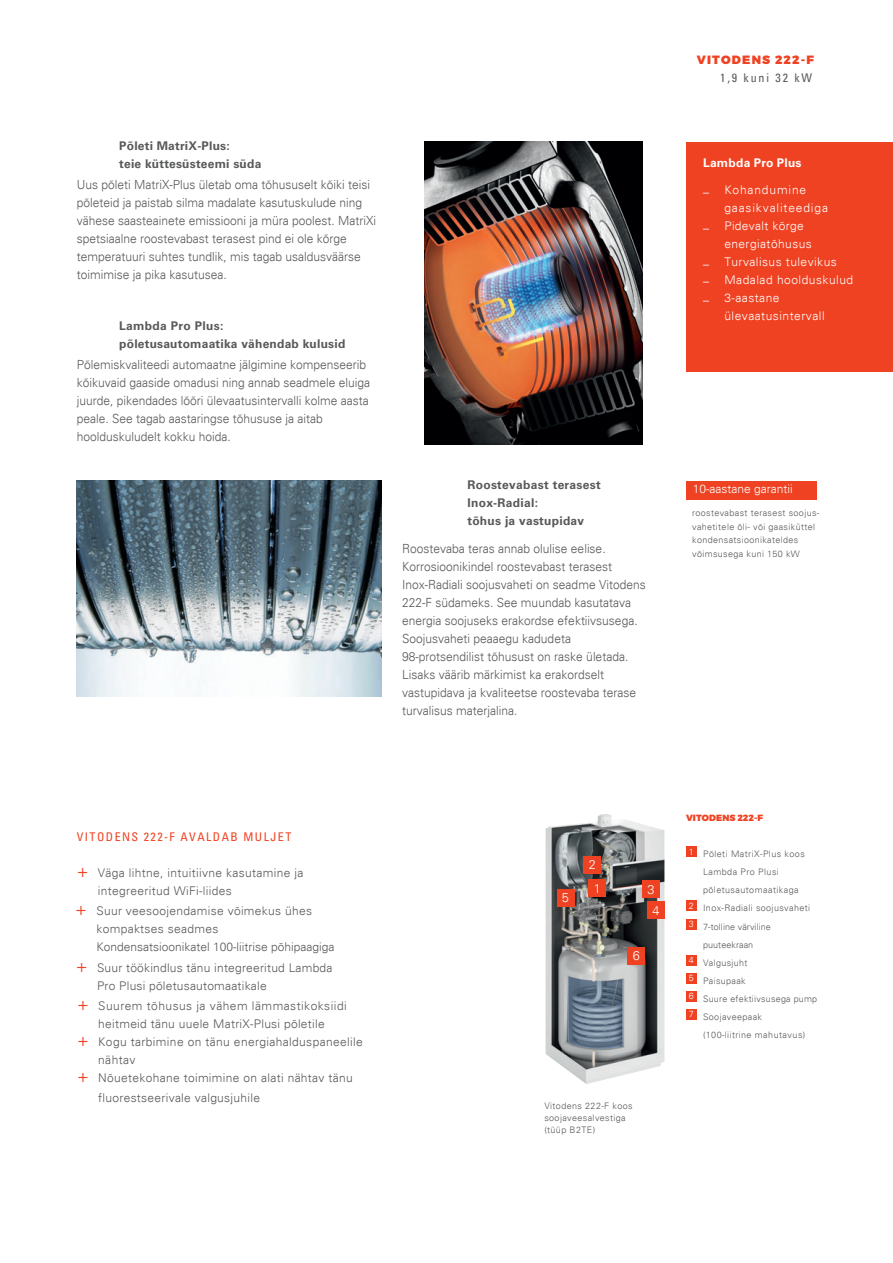
<style>
.page{position:relative;width:893px;height:1263px;background:#fff}
.page>*{position:absolute;margin:0;border:0;box-sizing:border-box;transform-origin:0 0}
.t1{font:300 12.75px/21.3px "Univers LT";color:#fff;text-align:center}
.t2{font:300 12.6px/18px "Univers LT";color:#57585a;scale:.95 1}
.t3{font:300 12px/18px "Univers LT";letter-spacing:.025em;color:#57585a}
.t4{font:700 12px/18px "Univers LT Std";letter-spacing:.02em;color:#57585a}
.t5{font:300 12px/18px "Univers LT";letter-spacing:.04em;color:#fff}
.t6{font:300 12px/18px "Univers LT";letter-spacing:.07em;color:#fff}
.t7{font:condensed 12px "Univers LT";letter-spacing:.12em;color:#ef4222}
.t8{font:300 12px "Univers LT";color:#fff}
.t9{font:700 12px "Univers LT Std";letter-spacing:.02em;color:#fff}
.t10{font:900 12px "Montserrat";letter-spacing:.095em;color:#ef4222}
.t11{font:condensed 12px "Univers LT";letter-spacing:.155em;color:#57585a}
.t12{font:300 9px/13.5px "Univers LT";letter-spacing:.04em;color:#57585a}
.t13{font:300 9px "Univers LT";letter-spacing:.01em;color:#57585a}
.t14{font:900 9px "Montserrat";letter-spacing:.005em;color:#ef4222}
.s1{font-size:18px;color:#ef4222}
</style>
<div class="page">
<img style="left:77px;top:480px;width:304px;height:216px">
<img style="left:425px;top:142px;width:217px;height:303px">
<img style="left:545px;top:814px;width:119px;height:270px">
<div style="left:686px;top:846px;width:11px;height:11px;background:#ef4222"></div>
<div style="left:686px;top:900px;width:11px;height:11px;background:#ef4222"></div>
<div style="left:686px;top:919px;width:11px;height:10px;background:#ef4222"></div>
<div style="left:686px;top:955px;width:11px;height:10px;background:#ef4222"></div>
<div style="left:686px;top:973px;width:11px;height:10px;background:#ef4222"></div>
<div style="left:686px;top:991px;width:11px;height:10px;background:#ef4222"></div>
<div style="left:686px;top:1009px;width:11px;height:10px;background:#ef4222"></div>
<div style="left:686px;top:481px;width:131px;height:18px;background:#ef4222"></div>
<div style="left:686px;top:142px;width:207px;height:229px;background:#ef4222"></div>
<div style="left:628px;top:947px;width:17px;height:17px;background:#ef4222"></div>
<div style="left:642px;top:881px;width:17px;height:17px;background:#ef4222"></div>
<div style="left:647px;top:902px;width:17px;height:17px;background:#ef4222"></div>
<div style="left:589px;top:879px;width:17px;height:17px;background:#ef4222"></div>
<div style="left:584px;top:856px;width:17px;height:17px;background:#ef4222"></div>
<div style="left:557px;top:889px;width:17px;height:17px;background:#ef4222"></div>
<p class="t4" style="left:119px;top:137px;width:144px">Põleti MatriX-Plus:<br>teie küttesüsteemi süda</p>
<p class="t2" style="left:77px;top:175px;width:317px">Uus põleti MatriX-Plus ületab oma tõhususelt kõiki teisi põleteid ja paistab silma madalate kasutuskulude ning vähese saasteainete emissiooni ja müra poolest. MatriXi spetsiaalne roostevabast terasest pind ei ole kõrge temperatuuri suhtes tundlik, mis tagab usaldusväärse toimimise ja pika kasutusea.</p>
<p class="t4" style="left:119px;top:317px;width:228px">Lambda Pro Plus:<br>põletusautomaatika vähendab kulusid</p>
<p class="t2" style="left:77px;top:356px;width:310px">Põlemiskvaliteedi automaatne jälgimine kompenseerib kõikuvaid gaaside omadusi ning annab seadmele eluiga juurde, pikendades lõõri ülevaatusintervalli kolme aasta peale. See tagab aastaringse tõhususe ja aitab hoolduskuludelt kokku hoida.</p>
<p class="t4" style="left:467px;top:476px;width:135px">Roostevabast terasest<br>Inox-Radial:<br>tõhus ja vastupidav</p>
<p class="t2" style="left:402px;top:539px;width:258px">Roostevaba teras annab olulise eelise.<br>Korrosioonikindel roostevabast terasest Inox-Radiali soojusvaheti on seadme Vitodens 222-F südameks. See muundab kasutatava energia soojuseks erakordse efektiivsusega.<br>Soojusvaheti peaaegu kadudeta 98-protsendilist tõhusust on raske ületada.<br>Lisaks väärib märkimist ka erakordselt vastupidava ja kvaliteetse roostevaba terase turvalisus materjalina.</p>
<p class="t10" style="left:697px;top:52px;width:119px">VITODENS 222-F</p>
<p class="t11" style="left:720px;top:70px;width:93px">1,9 kuni 32 kW</p>
<p class="t9" style="left:703px;top:156px;width:100px">Lambda Pro Plus</p>
<p class="t5" style="left:703px;top:178px;width:7px">_</p>
<p class="t6" style="left:724px;top:181px;width:105px">Kohandumine gaasikvaliteediga</p>
<p class="t5" style="left:703px;top:214px;width:7px">_</p>
<p class="t5" style="left:724px;top:217px;width:89px">Pidevalt kõrge energiatõhusus</p>
<p class="t5" style="left:703px;top:250px;width:7px">_</p>
<p class="t5" style="left:724px;top:253px;width:130px">Turvalisus tulevikus<br>Madalad hoolduskulud</p>
<p class="t5" style="left:703px;top:287px;width:7px">_</p>
<p class="t5" style="left:724px;top:289px;width:102px">3-aastane ülevaatusintervall</p>
<p class="t5" style="left:703px;top:268px;width:7px">_</p>
<p class="t8" style="left:693px;top:482px;width:102px">10-aastane garantii</p>
<p class="t12" style="left:692px;top:506px;width:129px">roostevabast terasest soojus&shy;vahetitele õli- või gaasiküttel kondensatsioonikateldes võimsusega kuni 150 kW</p>
<p class="t7" style="left:77px;top:829px;width:216px">VITODENS 222-F AVALDAB MULJET</p>
<p class="t3" style="left:98px;top:863px;width:207px;text-indent:-21px"><span class="s1">+</span> Väga lihtne, intuitiivne kasutamine ja integreeritud WiFi-liides</p>
<p class="t3" style="left:96px;top:902px;width:240px;text-indent:-21px"><span class="s1">+</span> Suur veesoojendamise võimekus ühes kompaktses seadmes<br>Kondensatsioonikatel 100-liitrise põhipaagiga</p>
<p class="t3" style="left:97px;top:959px;width:237px;text-indent:-21px"><span class="s1">+</span> Suur töökindlus tänu integreeritud Lambda<br>Pro Plusi põletusautomaatikale</p>
<p class="t3" style="left:77px;top:997px;width:271px"><span class="s1">+</span> Suurem tõhusus ja vähem lämmastikoksiidi</p>
<p class="t3" style="left:98px;top:1015px;width:228px">heitmeid tänu uuele MatriX-Plusi põletile</p>
<p class="t3" style="left:77px;top:1033px;width:287px"><span class="s1">+</span> Kogu tarbimine on tänu energiahalduspaneelile</p>
<p class="t3" style="left:98px;top:1051px;width:39px">nähtav</p>
<p class="t3" style="left:77px;top:1069px;width:277px"><span class="s1">+</span> Nõuetekohane toimimine on alati nähtav tänu</p>
<p class="t3" style="left:98px;top:1089px;width:163px">fluorestseerivale valgusjuhile</p>
<p class="t1" style="left:562px;top:887px;width:9px">5</p>
<p class="t1" style="left:589px;top:854px;width:9px">2</p>
<p class="t1" style="left:594px;top:877px;width:9px">1</p>
<p class="t1" style="left:647px;top:878px;width:14px">3<br>4</p>
<p class="t1" style="left:633px;top:945px;width:9px">6</p>
<p class="t12" style="left:544px;top:1099px;width:90px;line-height:12px">Vitodens 222-F koos soojaveesalvestiga (tüüp B2TE)</p>
<p class="t14" style="left:686px;top:812px;width:79px">VITODENS 222-F</p>
<p class="t12" style="left:689px;top:847px;width:118px"><sup>1</sup> Põleti MatriX-Plus koos</p>
<p class="t12" style="left:703px;top:883px;width:97px">põletusautomaatikaga</p>
<p class="t12" style="left:689px;top:901px;width:123px"><sup>2</sup> Inox-Radiali soojusvaheti</p>
<p class="t13" style="left:689px;top:921px;width:84px"><sup>3</sup> 7-tolline värviline</p>
<p class="t13" style="left:703px;top:939px;width:52px">puuteekraan</p>
<p class="t12" style="left:689px;top:955px;width:60px"><sup>4</sup> Valgusjuht</p>
<p class="t12" style="left:689px;top:973px;width:58px"><sup>5</sup> Paisupaak</p>
<p class="t12" style="left:689px;top:991px;width:130px"><sup>6</sup> Suure efektiivsusega pump</p>
<p class="t12" style="left:689px;top:1009px;width:75px"><sup>7</sup> Soojaveepaak</p>
<p class="t12" style="left:703px;top:1027px;width:104px">(100-liitrine mahutavus)</p>
<p class="t12" style="left:703px;top:865px;width:77px">Lambda Pro Plusi</p>
</div>
